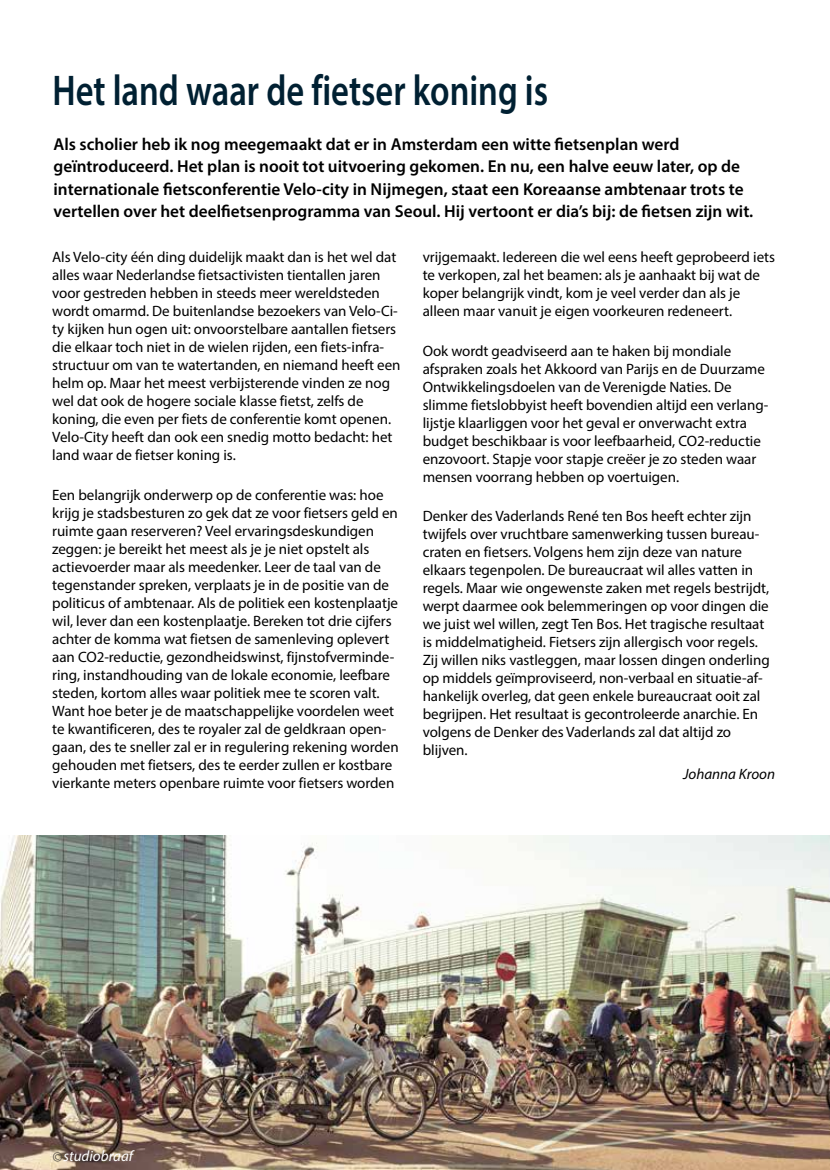
<style>
.page{position:relative;width:830px;height:1170px;background:#fff}
.page>*{position:absolute;margin:0;border:0;box-sizing:border-box;transform-origin:0 0}
.t1{font:600 43.2px "Myriad Pro";color:#002032;scale:.8 1}
.t2{font:600 17.25px/22.5px "Myriad Pro";color:#000}
.t3{font:15px/18px "Myriad Pro";letter-spacing:-.005em;color:#000}
.t4{font:italic 15px "Myriad Pro";color:#000}
.t5{font:italic 15px "Myriad Pro";color:#fff}
.s1{color:#544d48}
</style>
<div class="page">
<img style="left:0;top:835px;width:829px;height:334px">
<h1 class="t1" style="left:52px;top:63px;width:621px">Het land waar de fietser koning is</h1>
<p class="t2" style="left:53px;top:132px;width:701px">Als scholier heb ik nog meegemaakt dat er in Amsterdam een witte fietsenplan werd geïntroduceerd. Het plan is nooit tot uitvoering gekomen. En nu, een halve eeuw later, op de internationale fietsconferentie Velo-city in Nijmegen, staat een Koreaanse ambtenaar trots te vertellen over het deelfietsenprogramma van Seoul. Hij vertoont er dia’s bij: de fietsen zijn wit.</p>
<p class="t3" style="left:52px;top:247px;width:349px">Als Velo-city één ding duidelijk maakt dan is het wel dat alles waar Nederlandse fietsactivisten tientallen jaren voor gestreden hebben in steeds meer wereldsteden wordt omarmd. De buitenlandse bezoekers van Velo-Ci&shy;ty kijken hun ogen uit: onvoorstelbare aantallen fietsers die elkaar toch niet in de wielen rijden, een fiets-infra&shy;structuur om van te watertanden, en niemand heeft een helm op. Maar het meest verbijsterende vinden ze nog wel dat ook de hogere sociale klasse fietst, zelfs de koning, die even per fiets de conferentie komt openen.<br>Velo-City heeft dan ook een snedig motto bedacht: het land waar de fietser koning is.</p>
<p class="t3" style="left:52px;top:485px;width:348px">Een belangrijk onderwerp op de conferentie was: hoe krijg je stadsbesturen zo gek dat ze voor fietsers geld en ruimte gaan reserveren? Veel ervaringsdeskundigen zeggen: je bereikt het meest als je je niet opstelt als actievoerder maar als meedenker. Leer de taal van de tegenstander spreken, verplaats je in de positie van de politicus of ambtenaar. Als de politiek een kostenplaatje wil, lever dan een kostenplaatje. Bereken tot drie cijfers achter de komma wat fietsen de samenleving oplevert aan CO2-reductie, gezondheidswinst, fijnstofverminde&shy;ring, instandhouding van de lokale economie, leefbare steden, kortom alles waar politiek mee te scoren valt.<br>Want hoe beter je de maatschappelijke voordelen weet te kwantificeren, des te royaler zal de geldkraan open&shy;gaan, des te sneller zal er in regulering rekening worden gehouden met fietsers, des te eerder zullen er kostbare vierkante meters openbare ruimte voor fietsers worden</p>
<p class="t3" style="left:422px;top:247px;width:353px">vrijgemaakt. Iedereen die wel eens heeft geprobeerd iets te verkopen, zal het beamen: als je aanhaakt bij wat de koper belangrijk vindt, kom je veel verder dan als je alleen maar vanuit je eigen voorkeuren redeneert.</p>
<p class="t3" style="left:422px;top:341px;width:347px">Ook wordt geadviseerd aan te haken bij mondiale afspraken zoals het Akkoord van Parijs en de Duurzame Ontwikkelingsdoelen van de Verenigde Naties. De slimme fietslobbyist heeft bovendien altijd een verlang&shy;lijstje klaarliggen voor het geval er onverwacht extra budget beschikbaar is voor leefbaarheid, CO2-reductie enzovoort. Stapje voor stapje creëer je zo steden waar mensen voorrang hebben op voertuigen.</p>
<p class="t3" style="left:422px;top:507px;width:348px">Denker des Vaderlands René ten Bos heeft echter zijn twijfels over vruchtbare samenwerking tussen bureau&shy;craten en fietsers. Volgens hem zijn deze van nature elkaars tegenpolen. De bureaucraat wil alles vatten in regels. Maar wie ongewenste zaken met regels bestrijdt, werpt daarmee ook belemmeringen op voor dingen die we juist wel willen, zegt Ten Bos. Het tragische resultaat is middelmatigheid. Fietsers zijn allergisch voor regels.<br>Zij willen niks vastleggen, maar lossen dingen onderling op middels geïmproviseerd, non-verbaal en situatie-af&shy;hankelijk overleg, dat geen enkele bureaucraat ooit zal begrijpen. Het resultaat is gecontroleerde anarchie. En volgens de Denker des Vaderlands zal dat altijd zo blijven.</p>
<p class="t4" style="left:682px;top:764px;width:94px">Johanna Kroon</p>
<p class="t5" style="left:52px;top:1146px;width:82px"><span class="s1">©</span>studiobraaf</p>
</div>
